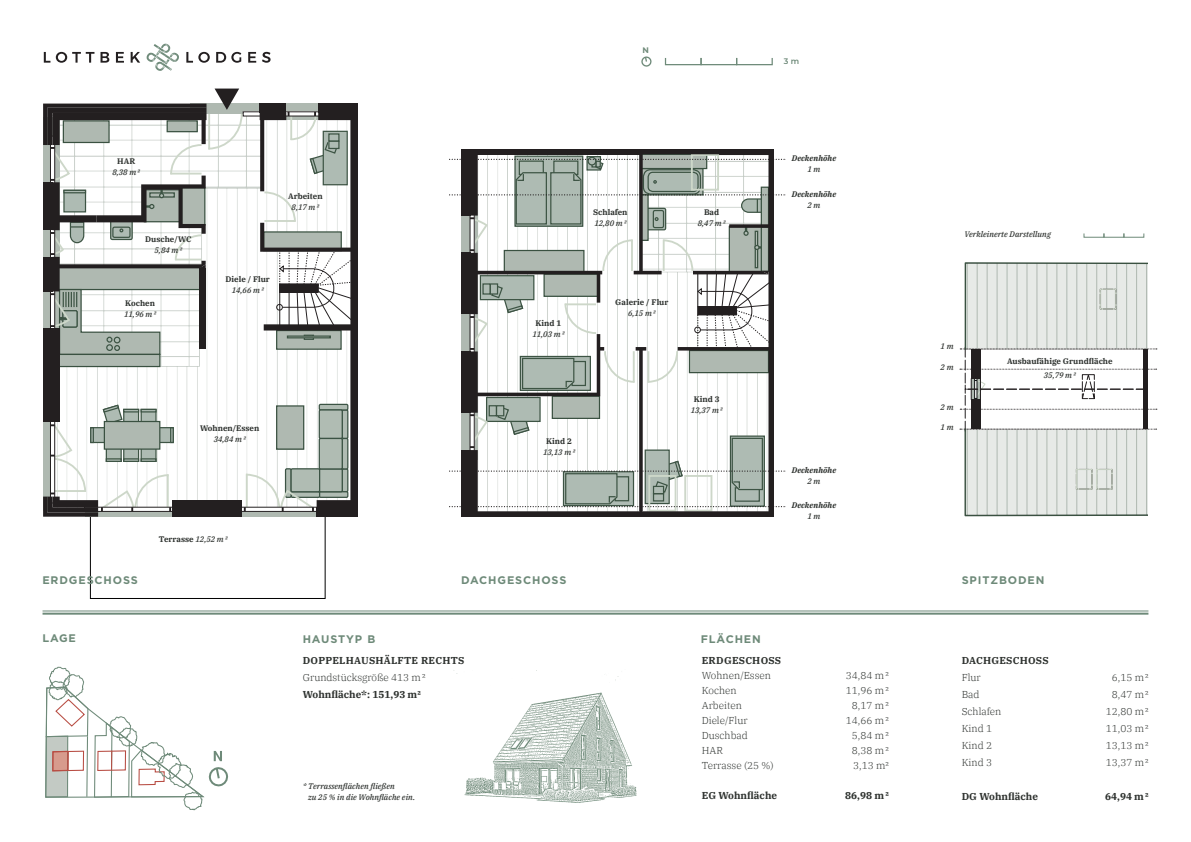
<style>
.page{position:relative;width:1191px;height:842px;background:#fff}
.page>*{position:absolute;margin:0;border:0;box-sizing:border-box;transform-origin:0 0}
.t1{font:700 11px "Gotham";letter-spacing:.08em;color:#6e8a79}
.t2{font:300 10px "IBM Plex Serif";color:#2e322f}
.t3{font:700 10px "IBM Plex Serif";letter-spacing:.02em;color:#2e322f}
.t4{font:700 10px "IBM Plex Serif";color:#2e322f}
.t5{font:italic 500 8px/11px "IBM Plex Serif";color:#2e322f}
.t6{font:700 8px/14px "IBM Plex Serif";color:#2e322f;text-align:center}
.t7{font:italic 700 8px "IBM Plex Serif";color:#2e322f}
.t8{font:600 8px "Montserrat";color:#6e8a79}
.t9{font:700 8px "Montserrat";color:#6e8a79}
.s1{font-weight:500;font-style:italic}
</style>
<div class="page">
<img style="left:453px;top:670px;width:184px;height:133px">
<img style="left:42px;top:103px;width:328px;height:512px">
<div style="left:90px;top:516px;width:235px;height:83px;border:1px solid #000001"></div>
<div style="left:86px;top:508px;width:238px;height:9px;background:#afb9b1"></div>
<div style="left:262px;top:104px;width:108px;height:16px;background:#afb9b1"></div>
<div style="left:190px;top:104px;width:118px;height:10px;background:#afb9b1"></div>
<div style="left:58px;top:354px;width:102px;height:12px;background:#afb9b1"></div>
<div style="left:58px;top:354px;width:102px;height:13px;border:1px solid #3a5141"></div>
<div style="left:170px;top:427px;width:4px;height:16px;border:1px solid #3d5444"></div>
<div style="left:235px;top:507px;width:96px;height:5px;border:1px solid #231f20"></div>
<svg style="left:244px;top:473px;width:72px;height:38px"></svg>
<svg style="left:243px;top:112px;width:28px;height:4px"></svg>
<div style="left:317px;top:512px;width:53px;height:5px;background:#231f20"></div>
<div style="left:173px;top:512px;width:69px;height:5px;background:#231f20"></div>
<div style="left:317px;top:507px;width:53px;height:5px;background:#231f20"></div>
<div style="left:173px;top:507px;width:69px;height:5px;background:#231f20"></div>
<svg style="left:260px;top:113px;width:98px;height:394px"></svg>
<div style="left:173px;top:500px;width:69px;height:7px;background:#231f20"></div>
<svg style="left:43px;top:404px;width:130px;height:113px"></svg>
<div style="left:53px;top:329px;width:7px;height:93px;background:#231f20"></div>
<div style="left:47px;top:329px;width:6px;height:93px;background:#231f20"></div>
<hr style="left:43px;top:329px;width:4px;height:93px;background:#231f20">
<svg style="left:260px;top:111px;width:79px;height:113px"></svg>
<div style="left:318px;top:108px;width:52px;height:5px;background:#231f20"></div>
<div style="left:260px;top:108px;width:26px;height:5px;background:#231f20"></div>
<hr style="left:318px;top:104px;width:52px;height:4px;background:#231f20">
<hr style="left:260px;top:104px;width:26px;height:4px;background:#231f20">
<div style="left:358px;top:94px;width:12px;height:445px;background:#fff"></div>
<div style="left:465px;top:146px;width:5px;height:70px;background:#231f20"></div>
<hr style="left:461px;top:146px;width:4px;height:70px;background:#231f20">
<hr style="left:461px;top:146px;width:312px;height:3px;background:#fff">
<svg style="left:450px;top:153px;width:336px;height:364px"></svg>
<svg style="left:960px;top:262px;width:198px;height:255px"></svg>
<svg style="left:45px;top:666px;width:183px;height:145px"></svg>
<svg style="left:43px;top:89px;width:200px;height:267px"></svg>
<div style="left:1083px;top:233px;width:21px;height:5px;border:1px solid #6e8a79"></div>
<div style="left:1103px;top:233px;width:21px;height:5px;border:1px solid #6e8a79"></div>
<div style="left:1123px;top:233px;width:21px;height:5px;border:1px solid #6e8a79"></div>
<hr style="left:43px;top:613px;width:1105px;height:2px;background:#6e8a79">
<hr style="left:43px;top:611px;width:1105px;height:1px;background:#6e8a79">
<svg style="left:44px;top:44px;width:226px;height:27px"></svg>
<div style="left:665px;top:57px;width:36px;height:8px;border:1px solid #6e8a79"></div>
<div style="left:700px;top:57px;width:37px;height:8px;border:1px solid #6e8a79"></div>
<div style="left:736px;top:57px;width:37px;height:8px;border:1px solid #6e8a79"></div>
<svg style="left:641px;top:56px;width:11px;height:11px"></svg>
<p class="t9" style="left:642px;top:44px;width:8px">N</p>
<p class="t8" style="left:784px;top:55px;width:17px">3 m</p>
<p class="t6" style="left:117px;top:153px;width:19px">HAR</p>
<p class="t5" style="left:112px;top:166px;width:29px">8,38 m²</p>
<p class="t7" style="left:792px;top:152px;width:46px">Deckenhöhe</p>
<p class="t5" style="left:807px;top:163px;width:14px">1 m</p>
<p class="t6" style="left:288px;top:189px;width:36px">Arbeiten</p>
<p class="t5" style="left:292px;top:201px;width:29px">8,17 m²</p>
<p class="t6" style="left:593px;top:204px;width:36px">Schlafen</p>
<p class="t5" style="left:594px;top:217px;width:34px">12,80 m²</p>
<p class="t6" style="left:704px;top:205px;width:17px">Bad</p>
<p class="t5" style="left:698px;top:217px;width:29px">8,47 m²</p>
<p class="t7" style="left:792px;top:187px;width:46px">Deckenhöhe</p>
<p class="t5" style="left:807px;top:199px;width:14px">2 m</p>
<p class="t6" style="left:145px;top:232px;width:48px">Dusche/WC</p>
<p class="t5" style="left:154px;top:244px;width:29px">5,84 m²</p>
<p class="t5" style="left:964px;top:228px;width:88px">Verkleinerte Darstellung</p>
<p class="t6" style="left:225px;top:271px;width:46px">Diele / Flur</p>
<p class="t5" style="left:232px;top:284px;width:34px">14,66 m²</p>
<p class="t6" style="left:125px;top:296px;width:31px">Kochen</p>
<p class="t5" style="left:124px;top:308px;width:34px">11,96 m²</p>
<p class="t6" style="left:535px;top:315px;width:27px">Kind 1</p>
<p class="t5" style="left:532px;top:328px;width:34px">11,03 m²</p>
<p class="t6" style="left:615px;top:295px;width:55px">Galerie / Flur</p>
<p class="t5" style="left:628px;top:307px;width:29px">6,15 m²</p>
<p class="t5" style="left:940px;top:340px;width:14px">1 m</p>
<p class="t6" style="left:694px;top:392px;width:27px">Kind 3</p>
<p class="t5" style="left:690px;top:404px;width:34px">13,37 m²</p>
<p class="t5" style="left:940px;top:361px;width:14px">2 m</p>
<p class="t5" style="left:940px;top:401px;width:14px">2 m</p>
<p class="t6" style="left:1007px;top:354px;width:107px">Ausbaufähige Grundfläche<br><span class="s1">35,79 m²</span></p>
<p class="t6" style="left:200px;top:420px;width:61px">Wohnen/Essen</p>
<p class="t5" style="left:214px;top:433px;width:34px">34,84 m²</p>
<p class="t6" style="left:546px;top:434px;width:27px">Kind 2</p>
<p class="t5" style="left:543px;top:446px;width:34px">13,13 m²</p>
<p class="t5" style="left:940px;top:420px;width:14px">1 m</p>
<p class="t7" style="left:792px;top:464px;width:46px">Deckenhöhe</p>
<p class="t5" style="left:807px;top:475px;width:14px">2 m</p>
<p class="t7" style="left:792px;top:499px;width:46px">Deckenhöhe</p>
<p class="t5" style="left:807px;top:510px;width:14px">1 m</p>
<p class="t6" style="left:159px;top:532px;width:70px">Terrasse <span class="s1">12,52 m²</span></p>
<p class="t1" style="left:42px;top:572px;width:97px">ERDGESCHOSS</p>
<p class="t1" style="left:461px;top:572px;width:107px">DACHGESCHOSS</p>
<p class="t1" style="left:961px;top:572px;width:84px">SPITZBODEN</p>
<p class="t1" style="left:42px;top:631px;width:35px">LAGE</p>
<p class="t1" style="left:303px;top:632px;width:74px">HAUSTYP B</p>
<p class="t1" style="left:701px;top:632px;width:62px">FLÄCHEN</p>
<p class="t3" style="left:702px;top:653px;width:81px">ERDGESCHOSS</p>
<p class="t2" style="left:702px;top:668px;width:71px">Wohnen/Essen</p>
<p class="t2" style="left:846px;top:668px;width:44px">34,84 m²</p>
<p class="t2" style="left:702px;top:683px;width:36px">Kochen</p>
<p class="t2" style="left:846px;top:683px;width:44px">11,96 m²</p>
<p class="t2" style="left:702px;top:698px;width:42px">Arbeiten</p>
<p class="t2" style="left:852px;top:698px;width:38px">8,17 m²</p>
<p class="t2" style="left:702px;top:713px;width:47px">Diele/Flur</p>
<p class="t2" style="left:846px;top:713px;width:44px">14,66 m²</p>
<p class="t2" style="left:702px;top:728px;width:48px">Duschbad</p>
<p class="t2" style="left:852px;top:728px;width:38px">5,84 m²</p>
<p class="t2" style="left:702px;top:743px;width:23px">HAR</p>
<p class="t2" style="left:852px;top:743px;width:38px">8,38 m²</p>
<p class="t2" style="left:702px;top:758px;width:74px">Terrasse (25 %)</p>
<p class="t2" style="left:853px;top:758px;width:37px">3,13 m²</p>
<p class="t4" style="left:702px;top:788px;width:77px">EG Wohnfläche</p>
<p class="t3" style="left:845px;top:788px;width:45px">86,98 m²</p>
<p class="t3" style="left:303px;top:653px;width:163px">DOPPELHAUSHÄLFTE RECHTS</p>
<p class="t2" style="left:303px;top:670px;width:124px">Grundstücksgröße 413 m²</p>
<p class="t4" style="left:303px;top:687px;width:120px">Wohnfläche*: 151,93 m²</p>
<p class="t5" style="left:308px;top:780px;width:108px;text-indent:-5px">* Terrassenflächen fließen<br>zu 25 % in die Wohnfläche ein.</p>
<p class="t3" style="left:961px;top:653px;width:88px">DACHGESCHOSS</p>
<p class="t2" style="left:961px;top:670px;width:20px">Flur</p>
<p class="t2" style="left:1111px;top:670px;width:38px">6,15 m²</p>
<p class="t2" style="left:961px;top:687px;width:19px">Bad</p>
<p class="t2" style="left:1111px;top:687px;width:38px">8,47 m²</p>
<p class="t2" style="left:961px;top:704px;width:41px">Schlafen</p>
<p class="t2" style="left:1105px;top:704px;width:44px">12,80 m²</p>
<p class="t2" style="left:961px;top:721px;width:32px">Kind 1</p>
<p class="t2" style="left:1105px;top:721px;width:44px">11,03 m²</p>
<p class="t2" style="left:961px;top:738px;width:32px">Kind 2</p>
<p class="t2" style="left:1105px;top:738px;width:44px">13,13 m²</p>
<p class="t2" style="left:961px;top:755px;width:32px">Kind 3</p>
<p class="t2" style="left:1105px;top:755px;width:44px">13,37 m²</p>
<p class="t4" style="left:961px;top:789px;width:78px">DG Wohnfläche</p>
<p class="t3" style="left:1105px;top:789px;width:45px">64,94 m²</p>
</div>
